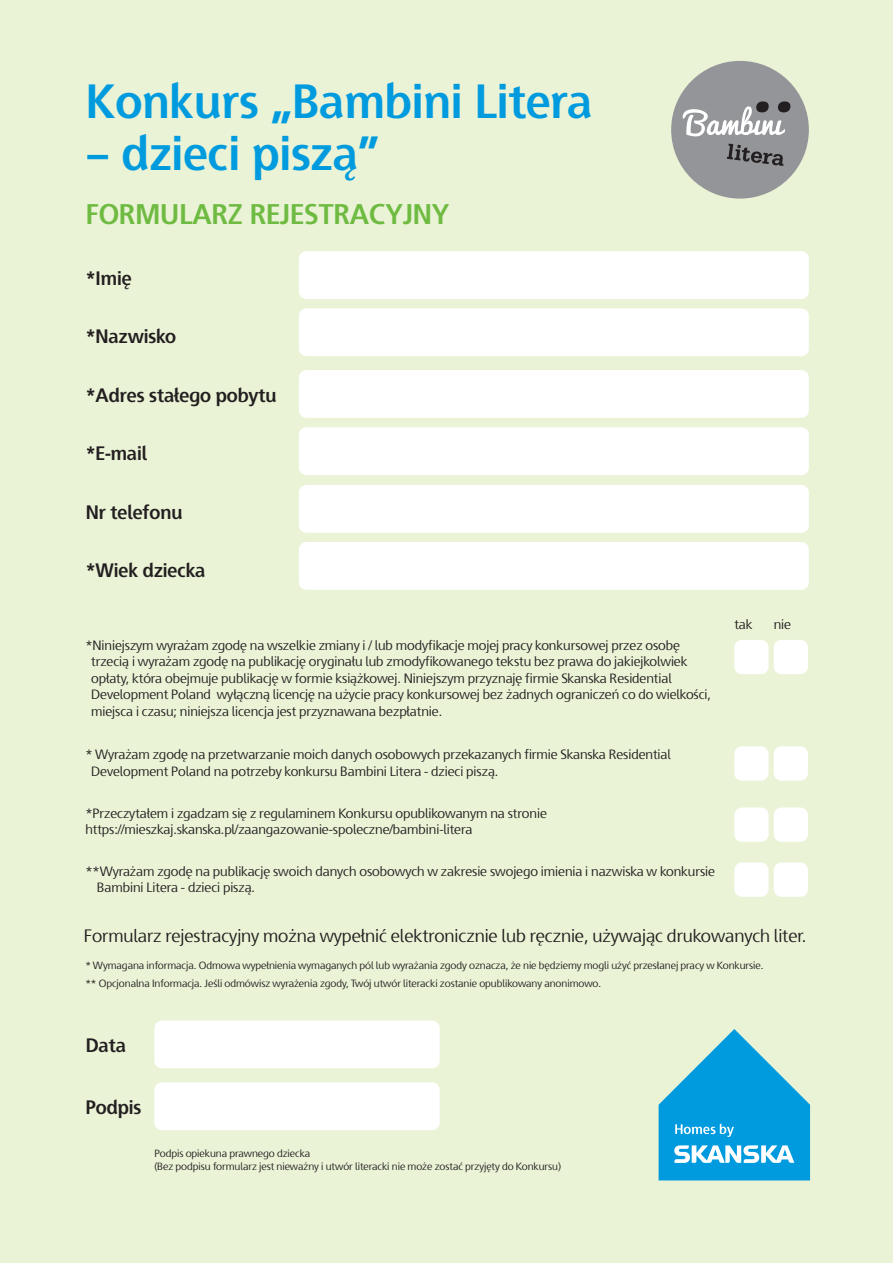
<style>
.page{position:relative;width:893px;height:1263px;background:#eaf3d6}
.page>*{position:absolute;margin:0;border:0;box-sizing:border-box;transform-origin:0 0}
.t1{font:700 48.15px "Skanska Sans Pro";color:#009bde}
.t2{font:700 28.5px "Skanska Sans Pro";color:#6fbb42}
.t3{font:700 19.5px "Skanska Sans Pro";letter-spacing:-.005em;color:#231f20}
.t4{font:18px "Skanska Sans Pro";letter-spacing:-.005em;color:#231f20}
.t5{font:13.5px/16.5px "Skanska Sans Pro";letter-spacing:-.005em;color:#231f20}
.t6{font:10.5px/18.3px "Skanska Sans Pro";letter-spacing:-.005em;color:#231f20}
</style>
<div class="page">
<div style="left:299px;top:251px;width:510px;height:48px;background:#fff;border-radius:8px"></div>
<div style="left:299px;top:308px;width:510px;height:48px;background:#fff;border-radius:8px"></div>
<div style="left:299px;top:370px;width:510px;height:48px;background:#fff;border-radius:8px"></div>
<div style="left:299px;top:427px;width:510px;height:48px;background:#fff;border-radius:8px"></div>
<div style="left:299px;top:485px;width:510px;height:48px;background:#fff;border-radius:8px"></div>
<div style="left:299px;top:542px;width:510px;height:48px;background:#fff;border-radius:8px"></div>
<svg style="left:659px;top:1029px;width:151px;height:151px"></svg>
<div style="left:671px;top:61px;width:138px;height:138px;background:#939598;border-radius:50%"></div>
<svg style="left:683px;top:101px;width:107px;height:35px"></svg>
<svg style="left:727px;top:144px;width:56px;height:22px"></svg>
<div style="left:154px;top:1020px;width:286px;height:48px;background:#fff;border-radius:8px"></div>
<div style="left:154px;top:1082px;width:286px;height:48px;background:#fff;border-radius:8px"></div>
<div style="left:734px;top:746px;width:35px;height:35px;background:#fff;border-radius:8px"></div>
<div style="left:774px;top:746px;width:34px;height:35px;background:#fff;border-radius:8px"></div>
<div style="left:734px;top:640px;width:35px;height:34px;background:#fff;border-radius:8px"></div>
<div style="left:774px;top:640px;width:34px;height:34px;background:#fff;border-radius:8px"></div>
<div style="left:734px;top:807px;width:35px;height:35px;background:#fff;border-radius:8px"></div>
<div style="left:774px;top:807px;width:34px;height:35px;background:#fff;border-radius:8px"></div>
<div style="left:734px;top:862px;width:35px;height:35px;background:#fff;border-radius:8px"></div>
<div style="left:774px;top:862px;width:34px;height:35px;background:#fff;border-radius:8px"></div>
<h1 class="t1" style="left:86px;top:73px;width:508px">Konkurs „Bambini Litera</h1>
<h1 class="t1" style="left:86px;top:126px;width:295px">– dzieci piszą”</h1>
<h2 class="t2" style="left:86px;top:197px;width:365px">FORMULARZ REJESTRACYJNY</h2>
<h3 class="t3" style="left:86px;top:266px;width:47px">*Imię</h3>
<h3 class="t3" style="left:86px;top:325px;width:92px">*Nazwisko</h3>
<h3 class="t3" style="left:86px;top:383px;width:192px">*Adres stałego pobytu</h3>
<h3 class="t3" style="left:86px;top:442px;width:63px">*E-mail</h3>
<h3 class="t3" style="left:86px;top:500px;width:98px">Nr telefonu</h3>
<h3 class="t3" style="left:86px;top:559px;width:121px">*Wiek dziecka</h3>
<p class="t5" style="left:734px;top:616px;width:20px">tak</p>
<p class="t5" style="left:774px;top:616px;width:19px">nie</p>
<p class="t5" style="left:91px;top:637px;width:621px;text-indent:-6px">*Niniejszym wyrażam zgodę na wszelkie zmiany i / lub modyfikacje mojej pracy konkursowej przez osobę trzecią i wyrażam zgodę na publikację oryginału lub zmodyfikowanego tekstu bez prawa do jakiejkolwiek opłaty, która obejmuje publikację w formie książkowej. Niniejszym przyznaję firmie Skanska Residential Development Poland wyłączną licencję na użycie pracy konkursowej bez żadnych ograniczeń co do wielkości, miejsca i czasu; niniejsza licencja jest przyznawana bezpłatnie.</p>
<p class="t5" style="left:91px;top:746px;width:581px;text-indent:-6px">* Wyrażam zgodę na przetwarzanie moich danych osobowych przekazanych firmie Skanska Residential<br>Development Poland na potrzeby konkursu Bambini Litera - dzieci piszą.</p>
<p class="t5" style="left:85px;top:804px;width:463px">*Przeczytałem i zgadzam się z regulaminem Konkursu opublikowanym na stronie https://mieszkaj.skanska.pl/zaangazowanie-spoleczne/bambini-litera</p>
<p class="t5" style="left:97px;top:862px;width:620px;text-indent:-12px">**Wyrażam zgodę na publikację swoich danych osobowych w zakresie swojego imienia i nazwiska w konkursie<br>Bambini Litera - dzieci piszą.</p>
<h3 class="t4" style="left:84px;top:926px;width:724px">Formularz rejestracyjny można wypełnić elektronicznie lub ręcznie, używając drukowanych liter.</h3>
<p class="t6" style="left:85px;top:956px;width:680px">* Wymagana informacja. Odmowa wypełnienia wymaganych pól lub wyrażania zgody oznacza, że nie będziemy mogli użyć przesłanej pracy w Konkursie. ** Opcjonalna Informacja. Jeśli odmówisz wyrażenia zgody, Twój utwór literacki zostanie opublikowany anonimowo.</p>
<h3 class="t3" style="left:86px;top:1034px;width:42px">Data</h3>
<h3 class="t3" style="left:86px;top:1096px;width:57px">Podpis</h3>
<p class="t6" style="left:154px;top:1146px;width:408px;line-height:13.5px">Podpis opiekuna prawnego dziecka<br>(Bez podpisu formularz jest nieważny i utwór literacki nie może zostać przyjęty do Konkursu)</p>
</div>
